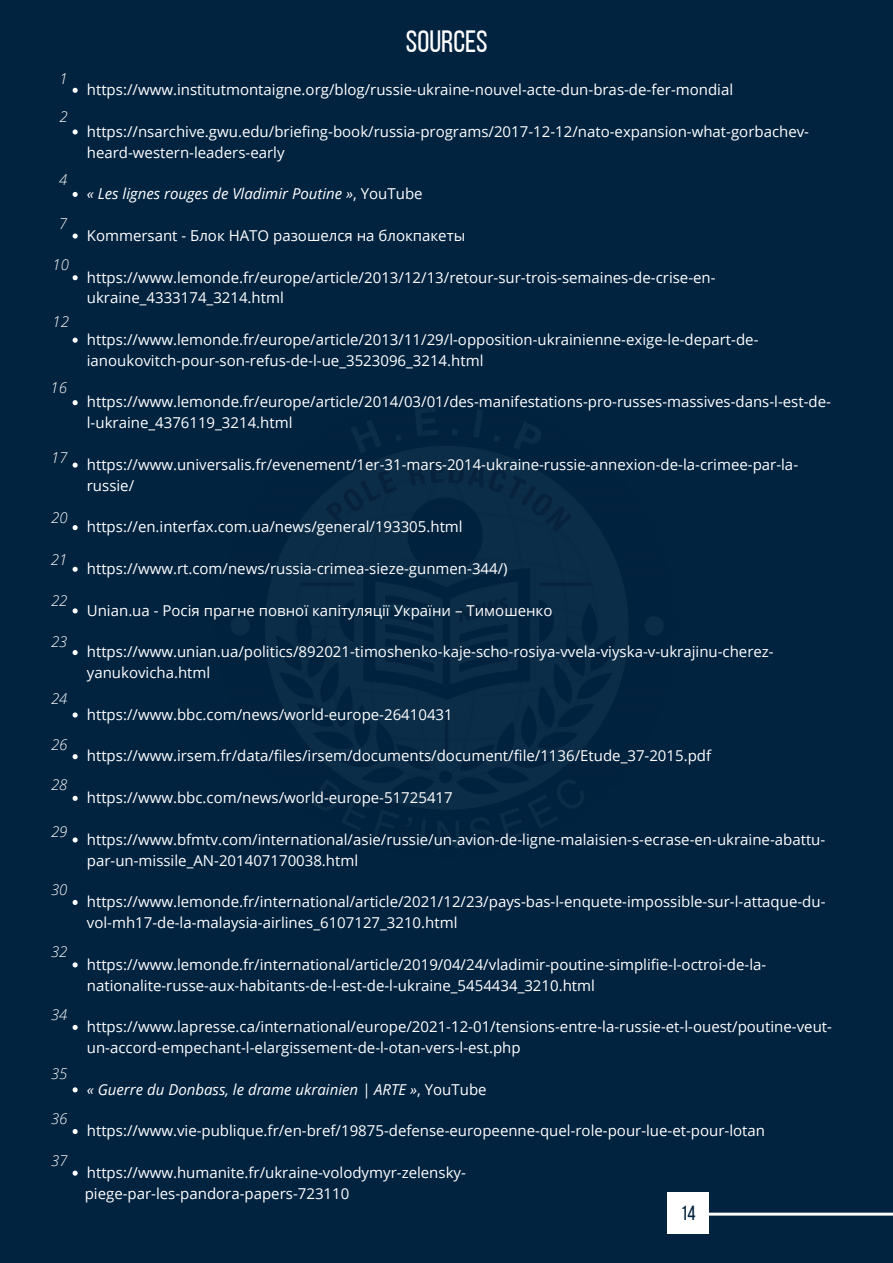
<style>
.page{position:relative;width:893px;height:1263px;background:#01233f}
.page>*{position:absolute;margin:0;border:0;box-sizing:border-box;transform-origin:0 0}
.t1{font:30.75px "Bebas Neue";color:#fff}
.t2{font:20.33px "Bebas Neue";color:#01233f}
.t3{font:15px/20.9px "Open Sans";color:#fff}
.t4{font:italic 15px "Open Sans";color:#fff}
.t5{font:italic 300 15px "Open Sans";color:#fff}
.s1{font-style:normal}
</style>
<div class="page">
<img style="left:231px;top:408px;width:432px;height:440px">
<svg style="left:709px;top:1212px;width:184px;height:4px"></svg>
<div style="left:667px;top:1192px;width:42px;height:42px;background:#fff"></div>
<svg style="left:73px;top:88px;width:5px;height:5px"></svg>
<svg style="left:73px;top:129px;width:5px;height:5px"></svg>
<svg style="left:73px;top:192px;width:5px;height:5px"></svg>
<svg style="left:73px;top:234px;width:5px;height:5px"></svg>
<svg style="left:73px;top:275px;width:5px;height:5px"></svg>
<svg style="left:73px;top:338px;width:5px;height:5px"></svg>
<svg style="left:73px;top:400px;width:5px;height:5px"></svg>
<svg style="left:73px;top:463px;width:5px;height:5px"></svg>
<svg style="left:73px;top:525px;width:5px;height:5px"></svg>
<svg style="left:73px;top:567px;width:5px;height:5px"></svg>
<svg style="left:73px;top:608px;width:5px;height:5px"></svg>
<svg style="left:73px;top:650px;width:5px;height:5px"></svg>
<svg style="left:73px;top:712px;width:5px;height:5px"></svg>
<svg style="left:73px;top:754px;width:5px;height:5px"></svg>
<svg style="left:73px;top:796px;width:5px;height:5px"></svg>
<svg style="left:73px;top:837px;width:5px;height:5px"></svg>
<svg style="left:73px;top:900px;width:5px;height:5px"></svg>
<svg style="left:73px;top:962px;width:5px;height:5px"></svg>
<svg style="left:73px;top:1025px;width:5px;height:5px"></svg>
<svg style="left:73px;top:1087px;width:5px;height:5px"></svg>
<svg style="left:73px;top:1129px;width:5px;height:5px"></svg>
<svg style="left:73px;top:1170px;width:5px;height:6px"></svg>
<p class="t5" style="left:59px;top:68px;width:10px">1</p>
<p class="t5" style="left:59px;top:105px;width:10px">2</p>
<p class="t5" style="left:59px;top:169px;width:10px">4</p>
<p class="t5" style="left:59px;top:213px;width:10px">7</p>
<p class="t5" style="left:53px;top:254px;width:18px">10</p>
<p class="t5" style="left:53px;top:311px;width:18px">12</p>
<p class="t5" style="left:51px;top:377px;width:18px">16</p>
<p class="t5" style="left:51px;top:447px;width:18px">17</p>
<p class="t5" style="left:51px;top:507px;width:18px">20</p>
<p class="t5" style="left:51px;top:549px;width:18px">21</p>
<p class="t5" style="left:51px;top:590px;width:18px">22</p>
<p class="t5" style="left:51px;top:631px;width:18px">23</p>
<p class="t5" style="left:51px;top:688px;width:18px">24</p>
<p class="t5" style="left:51px;top:734px;width:18px">26</p>
<p class="t5" style="left:51px;top:774px;width:18px">28</p>
<p class="t5" style="left:51px;top:821px;width:18px">29</p>
<p class="t5" style="left:51px;top:879px;width:18px">30</p>
<p class="t5" style="left:51px;top:941px;width:18px">32</p>
<p class="t5" style="left:51px;top:1004px;width:18px">34</p>
<p class="t5" style="left:51px;top:1063px;width:18px">35</p>
<p class="t5" style="left:51px;top:1108px;width:18px">36</p>
<p class="t5" style="left:51px;top:1150px;width:18px">37</p>
<p class="t1" style="left:406px;top:29px;width:83px">SOURCES</p>
<p class="t3" style="left:87px;top:79px;width:648px">https://www.institutmontaigne.org/blog/russie-ukraine-nouvel-acte-dun-bras-de-fer-mondial</p>
<p class="t3" style="left:87px;top:120px;width:724px">https://nsarchive.gwu.edu/briefing-book/russia-programs/2017-12-12/nato-expansion-what-gorbachev&shy;heard-western-leaders-early</p>
<p class="t4" style="left:87px;top:183px;width:337px">« Les lignes rouges de Vladimir Poutine »<span class="s1">, YouTube</span></p>
<p class="t3" style="left:87px;top:225px;width:380px">Kommersant - Блок НАТО разошелся на блокпакеты</p>
<p class="t3" style="left:87px;top:266px;width:630px">https://www.lemonde.fr/europe/article/2013/12/13/retour-sur-trois-semaines-de-crise-en&shy;ukraine_4333174_3214.html</p>
<p class="t3" style="left:87px;top:329px;width:673px">https://www.lemonde.fr/europe/article/2013/11/29/l-opposition-ukrainienne-exige-le-depart-de&shy;ianoukovitch-pour-son-refus-de-l-ue_3523096_3214.html</p>
<p class="t3" style="left:87px;top:391px;width:745px">https://www.lemonde.fr/europe/article/2014/03/01/des-manifestations-pro-russes-massives-dans-l-est-de&shy;l-ukraine_4376119_3214.html</p>
<p class="t3" style="left:87px;top:454px;width:713px">https://www.universalis.fr/evenement/1er-31-mars-2014-ukraine-russie-annexion-de-la-crimee-par-la&shy;russie/</p>
<p class="t3" style="left:87px;top:516px;width:377px">https://en.interfax.com.ua/news/general/193305.html</p>
<p class="t3" style="left:87px;top:558px;width:422px">https://www.rt.com/news/russia-crimea-sieze-gunmen-344/)</p>
<p class="t3" style="left:87px;top:599px;width:467px">Unian.ua - Росія прагне повної капітуляції України – Тимошенко</p>
<p class="t3" style="left:87px;top:641px;width:688px">https://www.unian.ua/politics/892021-timoshenko-kaje-scho-rosiya-vvela-viyska-v-ukrajinu-cherez&shy;yanukovicha.html</p>
<p class="t3" style="left:87px;top:703px;width:367px">https://www.bbc.com/news/world-europe-26410431</p>
<p class="t3" style="left:87px;top:745px;width:626px">https://www.irsem.fr/data/files/irsem/documents/document/file/1136/Etude_37-2015.pdf</p>
<p class="t3" style="left:87px;top:787px;width:367px">https://www.bbc.com/news/world-europe-51725417</p>
<p class="t3" style="left:87px;top:828px;width:740px">https://www.bfmtv.com/international/asie/russie/un-avion-de-ligne-malaisien-s-ecrase-en-ukraine-abattu&shy;par-un-missile_AN-201407170038.html</p>
<p class="t3" style="left:87px;top:891px;width:740px">https://www.lemonde.fr/international/article/2021/12/23/pays-bas-l-enquete-impossible-sur-l-attaque-du&shy;vol-mh17-de-la-malaysia-airlines_6107127_3210.html</p>
<p class="t3" style="left:87px;top:953px;width:681px">https://www.lemonde.fr/international/article/2019/04/24/vladimir-poutine-simplifie-l-octroi-de-la&shy;nationalite-russe-aux-habitants-de-l-est-de-l-ukraine_5454434_3210.html</p>
<p class="t3" style="left:87px;top:1016px;width:746px">https://www.lapresse.ca/international/europe/2021-12-01/tensions-entre-la-russie-et-l-ouest/poutine-veut&shy;un-accord-empechant-l-elargissement-de-l-otan-vers-l-est.php</p>
<p class="t4" style="left:87px;top:1078px;width:401px">« Guerre du Donbass, le drame ukrainien | ARTE »<span class="s1">, YouTube</span></p>
<p class="t3" style="left:87px;top:1120px;width:680px">https://www.vie-publique.fr/en-bref/19875-defense-europeenne-quel-role-pour-lue-et-pour-lotan</p>
<p class="t3" style="left:87px;top:1162px;width:380px">https://www.humanite.fr/ukraine-volodymyr-zelensky-</p>
<p class="t3" style="left:85px;top:1182px;width:266px">piege-par-les-pandora-papers-723110</p>
<p class="t2" style="left:680px;top:1204px;width:17px">14</p>
</div>
